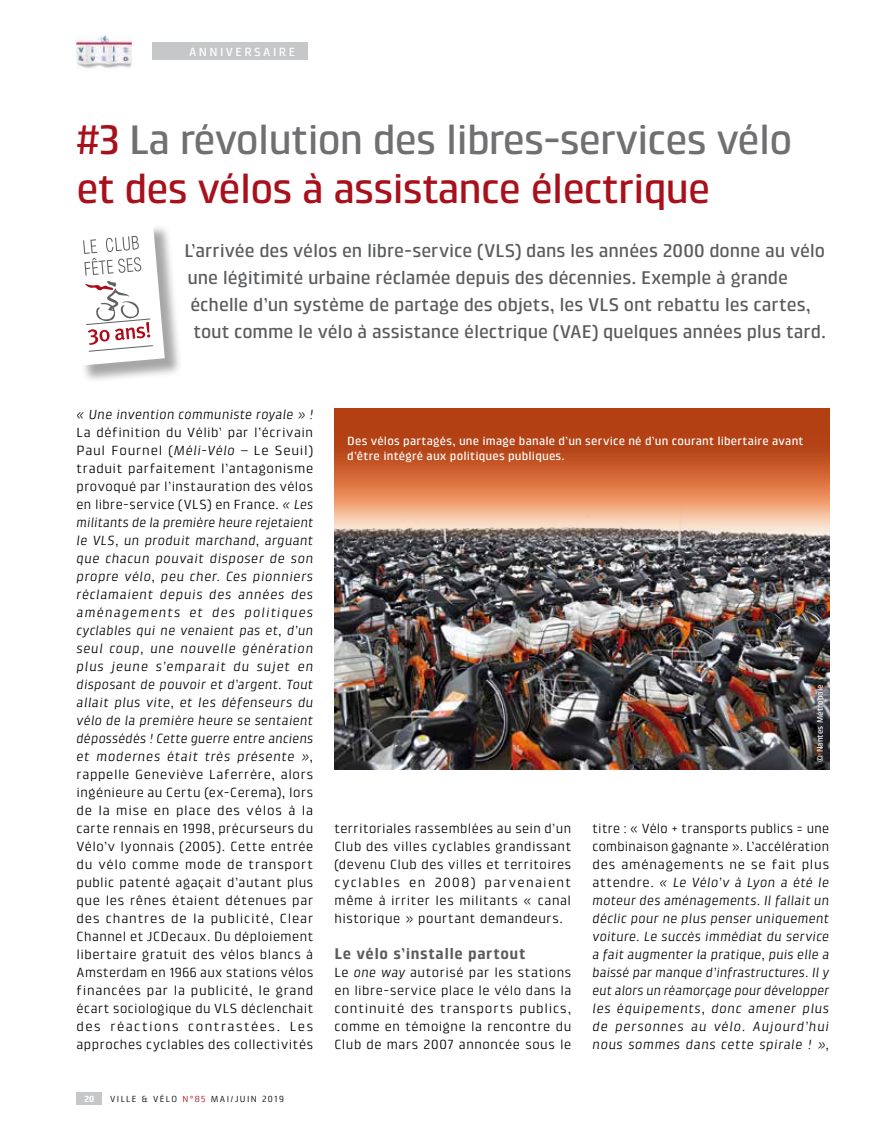
<style>
.page{position:relative;width:893px;height:1127px;background:#fff}
.page>*{position:absolute;margin:0;border:0;box-sizing:border-box;transform-origin:0 0}
.t1{font:500 42px/49.5px "Klint LT Pro";letter-spacing:-.025em;color:#707072}
.t2{font:500 18.75px "Klint LT Pro";letter-spacing:-.005em;color:#5a5b5d}
.t3{font:700 15.75px "Klint LT Pro";letter-spacing:.035em;color:#5a5b5d}
.t4{font:italic 13.5px/18px "Klint LT Pro";letter-spacing:.04em;color:#000;text-align:justify}
.t5{font:13.5px/18px "Klint LT Pro";letter-spacing:.04em;color:#000;text-align:justify}
.t6{font:500 12px/15px "Klint LT Pro";letter-spacing:.015em;color:#fff}
.t7{font:9px "Klint LT Pro";letter-spacing:.15em;color:#000}
.t8{font:700 9px "Klint LT Pro";color:#fff}
.t9{font:500 8.25px "Klint LT Pro";letter-spacing:.01em;color:#fff}
.s1{color:#a8111c}
.s2{font-style:normal}
.s3{color:#af0917}
.s4{font-style:italic}
</style>
<div class="page">
<svg style="left:77px;top:35px;width:55px;height:34px"></svg>
<div style="left:152px;top:43px;width:156px;height:17px;background:#c6c7c8"></div>
<div style="left:77px;top:1092px;width:25px;height:12px;background:#c6c7c8"></div>
<div style="left:70px;top:223px;width:113px;height:161px;background:#000;opacity:.35"></div>
<svg style="left:70px;top:223px;width:95px;height:143px"></svg>
<img style="left:334px;top:583px;width:495px;height:186px">
<svg style="left:334px;top:408px;width:495px;height:175px;background:#af6c4e"></svg>
<p class="t6" style="left:189px;top:44px;width:19px">ANNI</p>
<p class="t6" style="left:226px;top:44px;width:69px">VE RSAI RE</p>
<h1 class="t1" style="left:77px;top:115px;width:717px"><span class="s1">#3</span> La révolution des libres-services vélo <span class="s1">et des vélos à assistance électrique</span></h1>
<h2 class="t2" style="left:184px;top:240px;width:642px">L’arrivée des vélos en libre-service (VLS) dans les années 2000 donne au vélo</h2>
<h2 class="t2" style="left:187px;top:267px;width:602px">une légitimité urbaine réclamée depuis des décennies. Exemple à grande</h2>
<h2 class="t2" style="left:190px;top:294px;width:622px">échelle d’un système de partage des objets, les VLS ont rebattu les cartes,</h2>
<h2 class="t2" style="left:193px;top:321px;width:634px">tout comme le vélo à assistance électrique (VAE) quelques années plus tard.</h2>
<p class="t4" style="left:77px;top:405px;width:238px">« Une invention communiste royale » !</p>
<p class="t4" style="left:77px;top:423px;width:238px"><span class="s2">La définition du Vélib’ par l’écrivain Paul Fournel (</span>Méli-Vélo <span class="s2">– Le Seuil) traduit parfaitement l’antagonisme provoqué par l’instauration des vélos en libre-service (VLS) en France.</span> « Les militants de la première heure rejetaient le VLS, un produit marchand, arguant que chacun pouvait disposer de son propre vélo, peu cher. Ces pionniers réclamaient depuis des années des aménagements et des politiques cyclables qui ne venaient pas et, d’un seul coup, une nouvelle génération plus jeune s’emparait du sujet en disposant de pouvoir et d’argent. Tout allait plus vite, et les défenseurs du vélo de la première heure se sentaient dépossédés ! Cette guerre entre anciens et modernes était très présente »,</p>
<p class="t5" style="left:77px;top:765px;width:238px">rappelle Geneviève Laferrère, alors ingénieure au Certu (ex-Cerema), lors de la mise en place des vélos à la carte rennais en 1998, précurseurs du Vélo’v lyonnais (2005). Cette entrée du vélo comme mode de transport public patenté agaçait d’autant plus que les rênes étaient détenues par des chantres de la publicité, Clear Channel et JCDecaux. Du déploiement libertaire gratuit des vélos blancs à Amsterdam en 1966 aux stations vélos financées par la publicité, le grand écart sociologique du VLS déclenchait des réactions contrastées. Les approches cyclables des collectivités</p>
<p class="t8" style="left:84px;top:1093px;width:11px">20</p>
<p class="t7" style="left:110px;top:1093px;width:175px">ville &amp; vélo <span class="s3">N°85</span> MAi/JUI N 2019</p>
<p class="t6" style="left:347px;top:434px;width:458px">Des vélos partagés, une image banale d’un service né d’un courant libertaire avant d’être intégré aux politiques publiques.</p>
<p class="t9" style="left:815px;top:761px;width:79px;rotate:-90deg">© Nantes Métropole</p>
<p class="t5" style="left:334px;top:819px;width:238px">territoriales rassemblées au sein d’un Club des villes cyclables grandissant (devenu Club des villes et territoires cyclables en 2008) parvenaient même à irriter les militants « canal historique » pourtant demandeurs.</p>
<p class="t3" style="left:334px;top:945px;width:192px">Le vélo s’installe partout</p>
<p class="t5" style="left:334px;top:963px;width:238px">Le <span class="s4">one way</span> autorisé par les stations en libre-service place le vélo dans la continuité des transports publics, comme en témoigne la rencontre du Club de mars 2007 annoncée sous le</p>
<p class="t4" style="left:592px;top:819px;width:238px"><span class="s2">titre : « Vélo + transports publics = une combinaison gagnante ». L’accélération des aménagements ne se fait plus attendre.</span> « Le Vélo’v à Lyon a été le moteur des aménagements. Il fallait un déclic pour ne plus penser uniquement voiture. Le succès immédiat du service a fait augmenter la pratique, puis elle a baissé par manque d’infrastructures. Il y eut alors un réamorçage pour développer les équipements, donc amener plus de personnes au vélo. Aujourd’hui nous sommes dans cette spirale ! »,</p>
</div>
